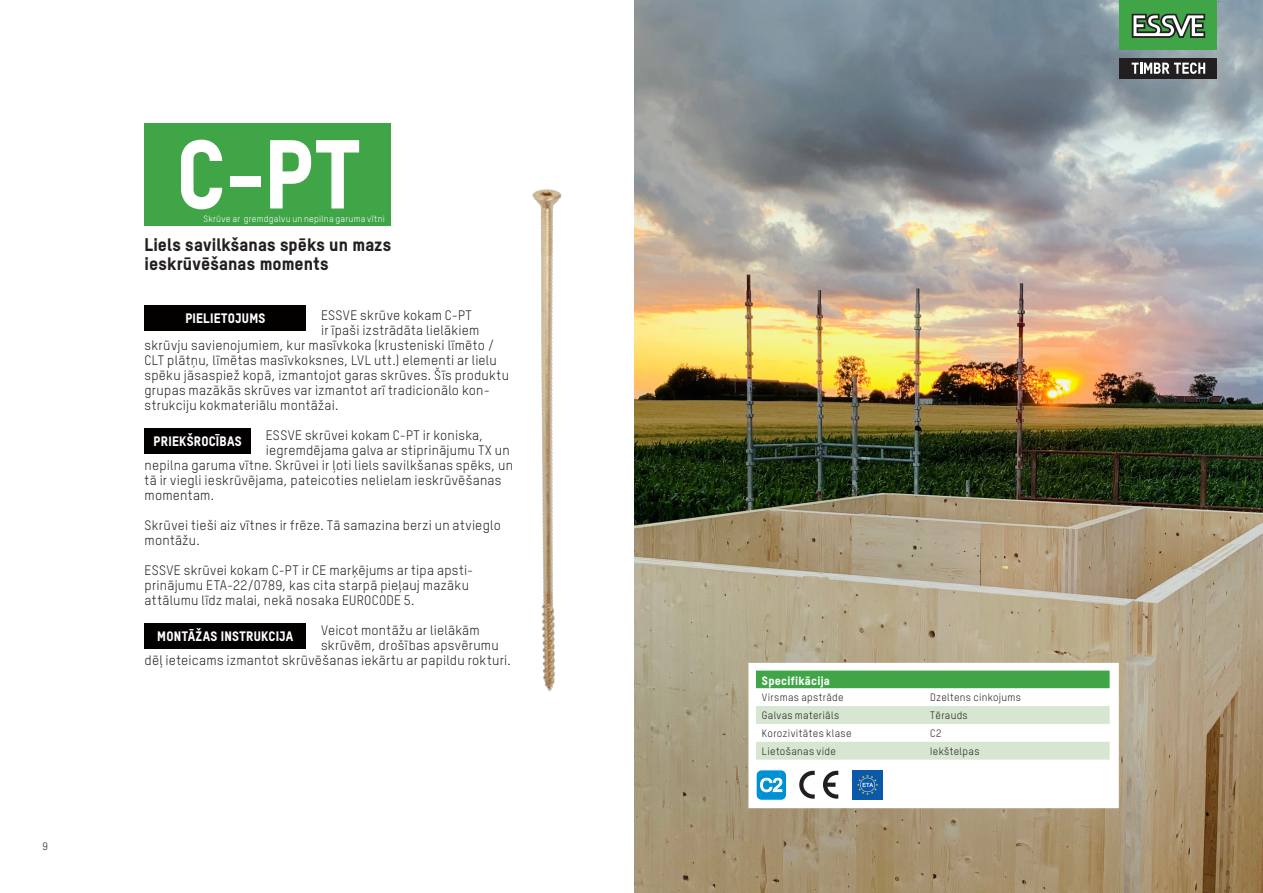
<style>
.page{position:relative;width:1263px;height:893px;background:#fff}
.page>*{position:absolute;margin:0;border:0;box-sizing:border-box;transform-origin:0 0}
.RUBR{font:800 96px "TSTAR";color:#fff}
.Ingress{font:800 18px/19.5px "TSTAR";letter-spacing:.005em;color:#231f20}
.t1{font:18px "Microsoft Sans Serif";color:#fff}
.Bröd_första_raden{font:13.5px/15px "TSTAR";letter-spacing:.02em;color:#231f20}
.Bröd_första_raden-2{font:800 13.5px "TSTAR";letter-spacing:.02em;color:#fff}
.Tabellrubrik{font:800 12px "TSTAR";letter-spacing:.02em;color:#fff}
.Tabellrad{font:10.5px "TSTAR";letter-spacing:.03em;color:#231f20}
.Tabellrubrik-2{font:9px "TSTAR";letter-spacing:.025em;color:#fff}
</style>
<div class="page">
<img style="left:634px;top:0;width:629px;height:893px">
<div style="left:145px;top:305px;width:161px;height:26px;background:#030000"></div>
<div style="left:145px;top:428px;width:106px;height:26px;background:#030000"></div>
<div style="left:145px;top:623px;width:161px;height:25px;background:#030000"></div>
<div style="left:145px;top:123px;width:246px;height:102px;background:#3fa547"></div>
<div style="left:752px;top:667px;width:363px;height:137px;background:#fff"></div>
<div style="left:757px;top:672px;width:353px;height:16px;background:#3fa547"></div>
<svg style="left:757px;top:706px;width:353px;height:54px"></svg>
<div style="left:748px;top:663px;width:371px;height:145px;border:8px solid #fff"></div>
<svg style="left:823px;top:771px;width:15px;height:27px"></svg>
<svg style="left:799px;top:771px;width:16px;height:27px"></svg>
<div style="left:756px;top:770px;width:30px;height:30px;background:#0090d4;border-radius:5px"></div>
<div style="left:755px;top:769px;width:32px;height:32px;border:1px solid #fff;border-radius:5px"></div>
<svg style="left:760px;top:777px;width:23px;height:16px"></svg>
<img style="left:380px;top:155px;width:318px;height:566px">
<img style="left:852px;top:770px;width:30px;height:30px">
<div style="left:1120px;top:0;width:97px;height:50px;background:#3fa547"></div>
<svg style="left:1132px;top:14px;width:73px;height:24px"></svg>
<div style="left:1120px;top:58px;width:97px;height:21px;background:#231f20"></div>
<svg style="left:1132px;top:63px;width:73px;height:11px"></svg>
<p class="Tabellrad" style="left:43px;top:840px;width:7px">9</p>
<p class="RUBR" style="left:176px;top:115px;width:185px">C-PT</p>
<p class="Ingress" style="left:145px;top:234px;width:248px">Liels savilkšanas spēks un mazs ieskrūvēšanas moments</p>
<p class="Tabellrubrik-2" style="left:203px;top:213px;width:183px">Skrūve ar gremdgalvu un nepilna garuma vītni</p>
<p class="Bröd_första_raden" style="left:321px;top:307px;width:152px">ESSVE skrūve kokam C-PT</p>
<p class="Bröd_första_raden" style="left:321px;top:322px;width:160px">ir īpaši izstrādāta lielākiem</p>
<p class="Bröd_första_raden" style="left:145px;top:337px;width:351px">skrūvju savienojumiem, kur masīvkoka (krusteniski līmēto /</p>
<p class="Bröd_första_raden" style="left:145px;top:352px;width:354px">CLT plātņu, līmētas masīvkoksnes, LVL utt.) elementi ar lielu</p>
<p class="Bröd_första_raden" style="left:145px;top:367px;width:366px">spēku jāsaspiež kopā, izmantojot garas skrūves. Šīs produktu</p>
<p class="Bröd_första_raden" style="left:145px;top:382px;width:347px">grupas mazākās skrūves var izmantot arī tradicionālo kon-</p>
<p class="Bröd_första_raden" style="left:145px;top:397px;width:195px">strukciju kokmateriālu montāžai.</p>
<p class="Bröd_första_raden" style="left:266px;top:427px;width:219px">ESSVE skrūvei kokam C-PT ir koniska,</p>
<p class="Bröd_första_raden" style="left:266px;top:442px;width:245px">iegremdējama galva ar stiprinājumu TX un</p>
<p class="Bröd_första_raden" style="left:145px;top:457px;width:370px">nepilna garuma vītne. Skrūvei ir ļoti liels savilkšanas spēks, un</p>
<p class="Bröd_första_raden" style="left:145px;top:472px;width:358px">tā ir viegli ieskrūvējama, pateicoties nelielam ieskrūvēšanas</p>
<p class="Bröd_första_raden" style="left:145px;top:487px;width:71px">momentam.</p>
<p class="Bröd_första_raden" style="left:145px;top:517px;width:358px">Skrūvei tieši aiz vītnes ir frēze. Tā samazina berzi un atvieglo montāžu.</p>
<p class="Bröd_första_raden" style="left:145px;top:562px;width:330px">ESSVE skrūvei kokam C-PT ir CE marķējums ar tipa apsti&shy;prinājumu ETA-22/0789, kas cita starpā pieļauj mazāku attālumu līdz malai, nekā nosaka EUROCODE 5.</p>
<p class="Bröd_första_raden" style="left:321px;top:622px;width:160px">Veicot montāžu ar lielākām</p>
<p class="Bröd_första_raden" style="left:321px;top:637px;width:179px">skrūvēm, drošības apsvērumu</p>
<p class="Bröd_första_raden" style="left:145px;top:652px;width:368px">dēļ ieteicams izmantot skrūvēšanas iekārtu ar papildu rokturi.</p>
<p class="Bröd_första_raden-2" style="left:185px;top:310px;width:82px">PIELIETOJUMS</p>
<p class="Bröd_första_raden-2" style="left:154px;top:433px;width:90px">PRIEKŠROCĪBAS</p>
<p class="Bröd_första_raden-2" style="left:157px;top:628px;width:138px">MONTĀŽAS INSTRUKCIJA</p>
<p class="Tabellrubrik" style="left:762px;top:673px;width:70px">Specifikācija</p>
<p class="Tabellrad" style="left:762px;top:691px;width:83px">Virsmas apstrāde</p>
<p class="Tabellrad" style="left:930px;top:691px;width:92px">Dzeltens cinkojums</p>
<p class="Tabellrad" style="left:762px;top:709px;width:79px">Galvas materiāls</p>
<p class="Tabellrad" style="left:930px;top:709px;width:39px">Tērauds</p>
<p class="Tabellrad" style="left:762px;top:727px;width:91px">Korozivitātes klase</p>
<p class="Tabellrad" style="left:930px;top:727px;width:13px">C2</p>
<p class="Tabellrad" style="left:762px;top:745px;width:76px">Lietošanas vide</p>
<p class="Tabellrad" style="left:930px;top:745px;width:51px">Iekštelpas</p>
<p class="t1" style="left:760px;top:773px;width:24px">C2</p>
</div>
